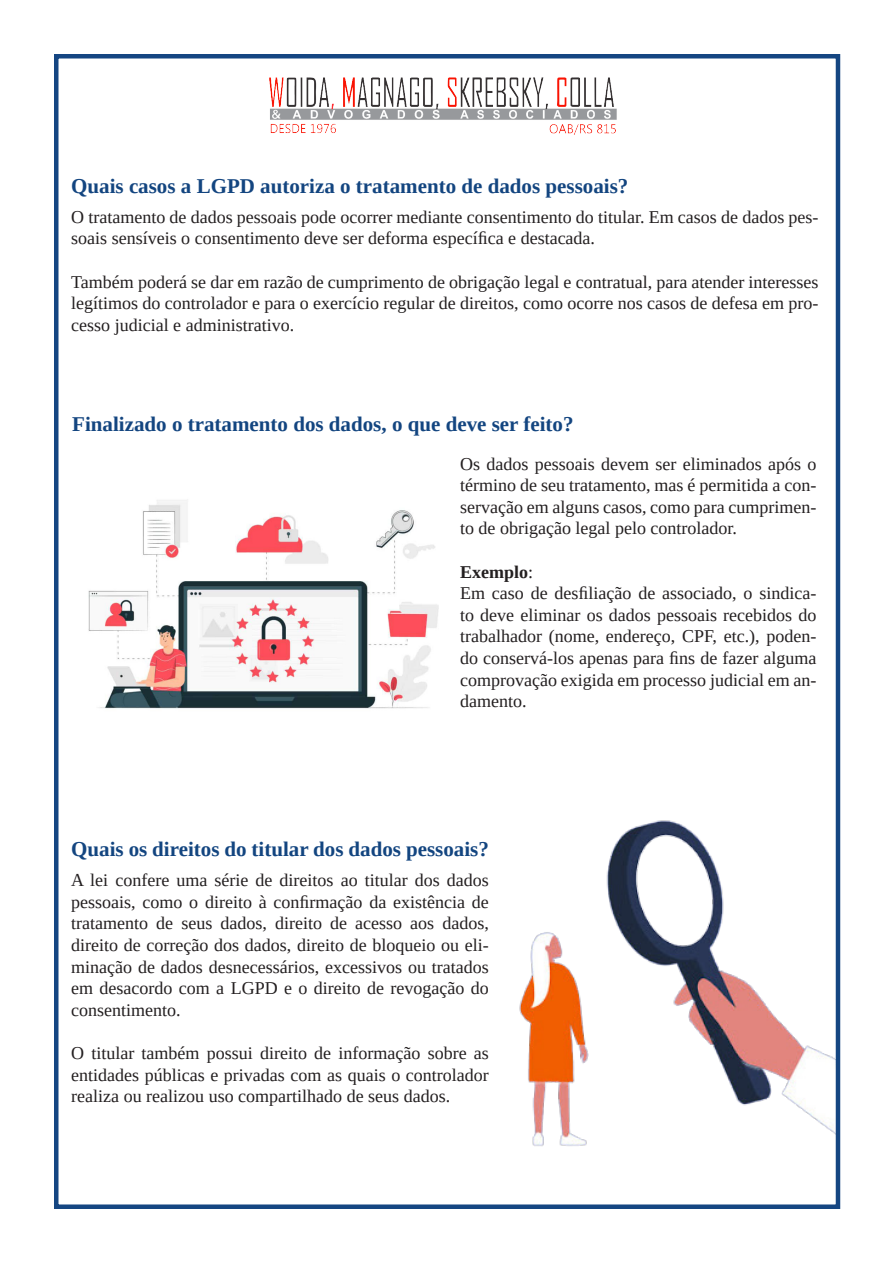
<style>
.page{position:relative;width:893px;height:1263px;background:#fff}
.page>*{position:absolute;margin:0;border:0;box-sizing:border-box;transform-origin:0 0}
.t1{font:700 21px "Liberation Serif";color:#134580}
.t2{font:18px/21.6px "Liberation Serif";color:#231f20;text-align:justify}
.t3{font:700 18px "Liberation Serif";color:#231f20}
.s1{font-weight:400}
</style>
<div class="page">
<img style="left:269px;top:78px;width:348px;height:57px">
<img style="left:519px;top:820px;width:316px;height:326px">
<div style="left:54px;top:54px;width:786px;height:1155px;border:4px solid #154682"></div>
<img style="left:88px;top:500px;width:351px;height:209px">
<p class="t1" style="left:71px;top:172px;width:559px">Quais casos a LGPD autoriza o tratamento de dados pessoais?</p>
<p class="t2" style="left:71px;top:206px;width:749px">O tratamento de dados pessoais pode ocorrer mediante consentimento do titular. Em casos de dados pes&shy;soais sensíveis o consentimento deve ser deforma específica e destacada.</p>
<p class="t2" style="left:71px;top:271px;width:749px">Também poderá se dar em razão de cumprimento de obrigação legal e contratual, para atender interesses legítimos do controlador e para o exercício regular de direitos, como ocorre nos casos de defesa em pro&shy;cesso judicial e administrativo.</p>
<p class="t1" style="left:72px;top:410px;width:503px">Finalizado o tratamento dos dados, o que deve ser feito?</p>
<p class="t2" style="left:460px;top:453px;width:358px">Os dados pessoais devem ser eliminados após o término de seu tratamento, mas é permitida a con&shy;servação em alguns casos, como para cumprimen&shy;to de obrigação legal pelo controlador.</p>
<p class="t3" style="left:460px;top:559px;width:75px">Exemplo<span class="s1">:</span></p>
<p class="t2" style="left:460px;top:582px;width:358px">Em caso de desfiliação de associado, o sindica&shy;to deve eliminar os dados pessoais recebidos do trabalhador (nome, endereço, CPF, etc.), poden&shy;do conservá-los apenas para fins de fazer alguma comprovação exigida em processo judicial em an&shy;damento.</p>
<p class="t1" style="left:71px;top:835px;width:419px">Quais os direitos do titular dos dados pessoais?</p>
<p class="t2" style="left:71px;top:869px;width:419px">A lei confere uma série de direitos ao titular dos dados pessoais, como o direito à confirmação da existência de tratamento de seus dados, direito de acesso aos dados, direito de correção dos dados, direito de bloqueio ou eli&shy;minação de dados desnecessários, excessivos ou tratados em desacordo com a LGPD e o direito de revogação do consentimento.</p>
<p class="t2" style="left:71px;top:1042px;width:419px">O titular também possui direito de informação sobre as entidades públicas e privadas com as quais o controlador realiza ou realizou uso compartilhado de seus dados.</p>
</div>
